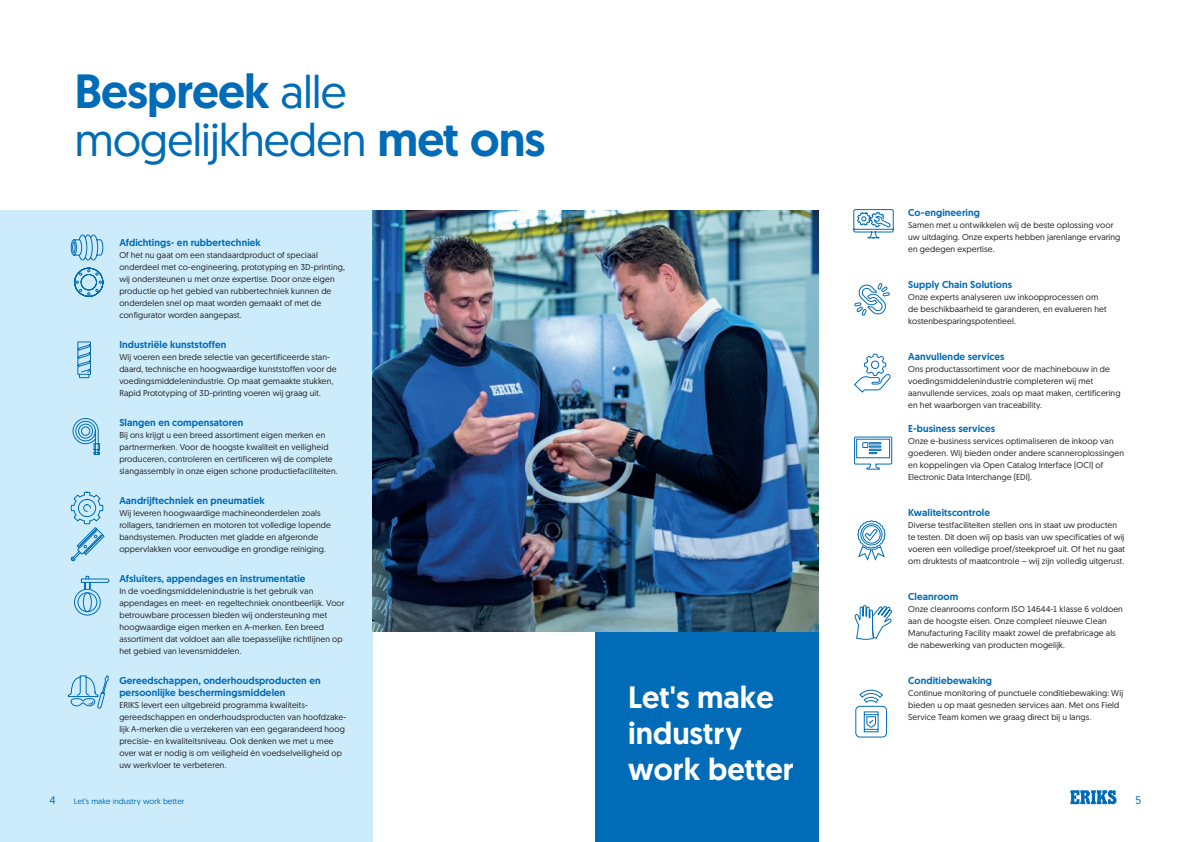
<style>
.page{position:relative;width:1191px;height:842px;background:#fff}
.page>*{position:absolute;margin:0;border:0;box-sizing:border-box;transform-origin:0 0}
.H2_Header_Regular{font:500 48px "Geomanist";letter-spacing:-.015em;color:#006cb7}
.H2_Header_Regular-2{font:46px "Geomanist";letter-spacing:-.02em;color:#006cb7}
.H2_Subheader{font:500 31px/36px "Geomanist";color:#fff}
.t1{font:11px "Geomanist";color:#006cb7}
.H1_Subheader_small{font:500 10px "Geomanist";letter-spacing:.01em;color:#006cb7}
.B2_Body_Black{font:8.5px/12px "Geomanist";letter-spacing:.01em;color:#231f20}
.Intro_White{font:8.5px/12px "Geomanist";letter-spacing:.01em;color:#231f20}
.t2{font:8px "Geomanist";letter-spacing:.005em;color:#006cb7}
.s1{font-weight:400;font-size:46px}
.s2{font-weight:500;font-size:48px}
</style>
<div class="page">
<div style="left:0;top:210px;width:372px;height:632px;background:#cdecfb"></div>
<div style="left:595px;top:631px;width:224px;height:211px;background:#006cb7"></div>
<svg style="left:68px;top:675px;width:41px;height:34px"></svg>
<svg style="left:71px;top:234px;width:33px;height:27px"></svg>
<svg style="left:77px;top:341px;width:14px;height:37px"></svg>
<svg style="left:72px;top:418px;width:28px;height:37px"></svg>
<div style="left:74px;top:589px;width:27px;height:26px;border:1px solid #006cb7;border-radius:50%"></div>
<div style="left:83px;top:592px;width:9px;height:20px;border:1px solid #006cb7;border-radius:50%"></div>
<svg style="left:81px;top:576px;width:29px;height:13px"></svg>
<div style="left:78px;top:592px;width:19px;height:20px;border:1px solid #006cb7;border-radius:50%"></div>
<svg style="left:74px;top:268px;width:29px;height:29px"></svg>
<svg style="left:71px;top:492px;width:34px;height:69px"></svg>
<svg style="left:855px;top:690px;width:32px;height:47px"></svg>
<svg style="left:854px;top:283px;width:35px;height:33px"></svg>
<svg style="left:853px;top:209px;width:40px;height:29px"></svg>
<svg style="left:854px;top:437px;width:38px;height:33px"></svg>
<svg style="left:854px;top:354px;width:36px;height:39px"></svg>
<svg style="left:854px;top:605px;width:38px;height:35px"></svg>
<svg style="left:857px;top:520px;width:29px;height:41px"></svg>
<img style="left:372px;top:210px;width:447px;height:421px">
<svg style="left:1070px;top:790px;width:46px;height:14px"></svg>
<p class="H2_Header_Regular" style="left:74px;top:59px;width:274px">Bespreek <span class="s1">alle</span></p>
<p class="H2_Header_Regular-2" style="left:74px;top:110px;width:472px">mogelijkheden <span class="s2">met ons</span></p>
<p class="H1_Subheader_small" style="left:119px;top:236px;width:143px">Afdichtings- en rubbertechniek</p>
<p class="B2_Body_Black" style="left:119px;top:249px;width:227px">Of het nu gaat om een standaardproduct of speciaal onderdeel met co-engineering, prototyping en 3D-printing, wij ondersteunen u met onze expertise. Door onze eigen productie op het gebied van rubbertechniek kunnen de onderdelen snel op maat worden gemaakt of met de configurator worden aangepast.</p>
<p class="H1_Subheader_small" style="left:119px;top:338px;width:108px">Industriële kunststoffen</p>
<p class="B2_Body_Black" style="left:119px;top:351px;width:219px">Wij voeren een brede selectie van gecertificeerde stan&shy;daard, technische en hoogwaardige kunststoffen voor de voedingsmiddelenindustrie. Op maat gemaakte stukken, Rapid Prototyping of 3D-printing voeren wij graag uit.</p>
<p class="H1_Subheader_small" style="left:119px;top:416px;width:126px">Slangen en compensatoren</p>
<p class="B2_Body_Black" style="left:119px;top:429px;width:220px">Bij ons krijgt u een breed assortiment eigen merken en partnermerken. Voor de hoogste kwaliteit en veiligheid produceren, controleren en certificeren wij de complete slangassembly in onze eigen schone productiefaciliteiten.</p>
<p class="H1_Subheader_small" style="left:119px;top:494px;width:147px">Aandrijftechniek en pneumatiek</p>
<p class="B2_Body_Black" style="left:119px;top:507px;width:213px">Wij leveren hoogwaardige machineonderdelen zoals rollagers, tandriemen en motoren tot volledige lopende bandsystemen. Producten met gladde en afgeronde oppervlakken voor eenvoudige en grondige reiniging.</p>
<p class="H1_Subheader_small" style="left:119px;top:572px;width:188px">Afsluiters, appendages en instrumentatie</p>
<p class="B2_Body_Black" style="left:119px;top:585px;width:227px">In de voedingsmiddelenindustrie is het gebruik van appendages en meet- en regeltechniek onontbeerlijk. Voor betrouwbare processen bieden wij ondersteuning met hoogwaardige eigen merken en A-merken. Een breed assortiment dat voldoet aan alle toepasselijke richtlijnen op het gebied van levensmiddelen.</p>
<p class="H1_Subheader_small" style="left:119px;top:674px;width:203px">Gereedschappen, onderhoudsproducten en</p>
<p class="H1_Subheader_small" style="left:119px;top:686px;width:168px">persoonlijke beschermingsmiddelen</p>
<p class="Intro_White" style="left:119px;top:699px;width:228px">ERIKS levert een uitgebreid programma kwaliteits&shy;gereedschappen en onderhoudsproducten van hoofdzake&shy;lijk A-merken die u verzekeren van een gegarandeerd hoog precisie- en kwaliteitsniveau. Ook denken we met u mee over wat er nodig is om veiligheid én voedselveiligheid op uw werkvloer te verbeteren.</p>
<p class="H2_Subheader" style="left:628px;top:679px;width:167px">Let's make industry work better</p>
<p class="H1_Subheader_small" style="left:908px;top:206px;width:73px">Co-engineering</p>
<p class="B2_Body_Black" style="left:908px;top:219px;width:214px">Samen met u ontwikkelen wij de beste oplossing voor uw uitdaging. Onze experts hebben jarenlange ervaring en gedegen expertise.</p>
<p class="H1_Subheader_small" style="left:908px;top:278px;width:105px">Supply Chain Solutions</p>
<p class="B2_Body_Black" style="left:908px;top:291px;width:200px">Onze experts analyseren uw inkoopprocessen om de beschikbaarheid te garanderen, en evalueren het kostenbesparingspotentieel.</p>
<p class="H1_Subheader_small" style="left:908px;top:350px;width:98px">Aanvullende services</p>
<p class="B2_Body_Black" style="left:908px;top:363px;width:214px">Ons productassortiment voor de machinebouw in de voedingsmiddelenindustrie completeren wij met aanvullende services, zoals op maat maken, certificering en het waarborgen van traceability.</p>
<p class="H1_Subheader_small" style="left:908px;top:422px;width:88px">E-business services</p>
<p class="B2_Body_Black" style="left:908px;top:435px;width:217px">Onze e-business services optimaliseren de inkoop van goederen. Wij bieden onder andere scanneroplossingen en koppelingen via Open Catalog Interface (OCI) of Electronic Data Interchange (EDI).</p>
<p class="H1_Subheader_small" style="left:908px;top:506px;width:83px">Kwaliteitscontrole</p>
<p class="B2_Body_Black" style="left:908px;top:519px;width:218px">Diverse testfaciliteiten stellen ons in staat uw producten te testen. Dit doen wij op basis van uw specificaties of wij voeren een volledige proef/steekproef uit. Of het nu gaat om druktests of maatcontrole – wij zijn volledig uitgerust.</p>
<p class="H1_Subheader_small" style="left:908px;top:590px;width:52px">Cleanroom</p>
<p class="B2_Body_Black" style="left:908px;top:603px;width:216px">Onze cleanrooms conform ISO 14644-1 klasse 6 voldoen aan de hoogste eisen. Onze compleet nieuwe Clean Manufacturing Facility maakt zowel de prefabricage als de nabewerking van producten mogelijk.</p>
<p class="H1_Subheader_small" style="left:908px;top:674px;width:85px">Conditiebewaking</p>
<p class="B2_Body_Black" style="left:908px;top:687px;width:216px">Continue monitoring of punctuele conditiebewaking: Wij bieden u op maat gesneden services aan. Met ons Field<br>Service Team komen we graag direct bij u langs.</p>
<p class="t1" style="left:50px;top:793px;width:8px">4</p>
<p class="t2" style="left:74px;top:796px;width:112px">Let’s make industry work better</p>
<p class="t1" style="left:1135px;top:793px;width:7px">5</p>
</div>
